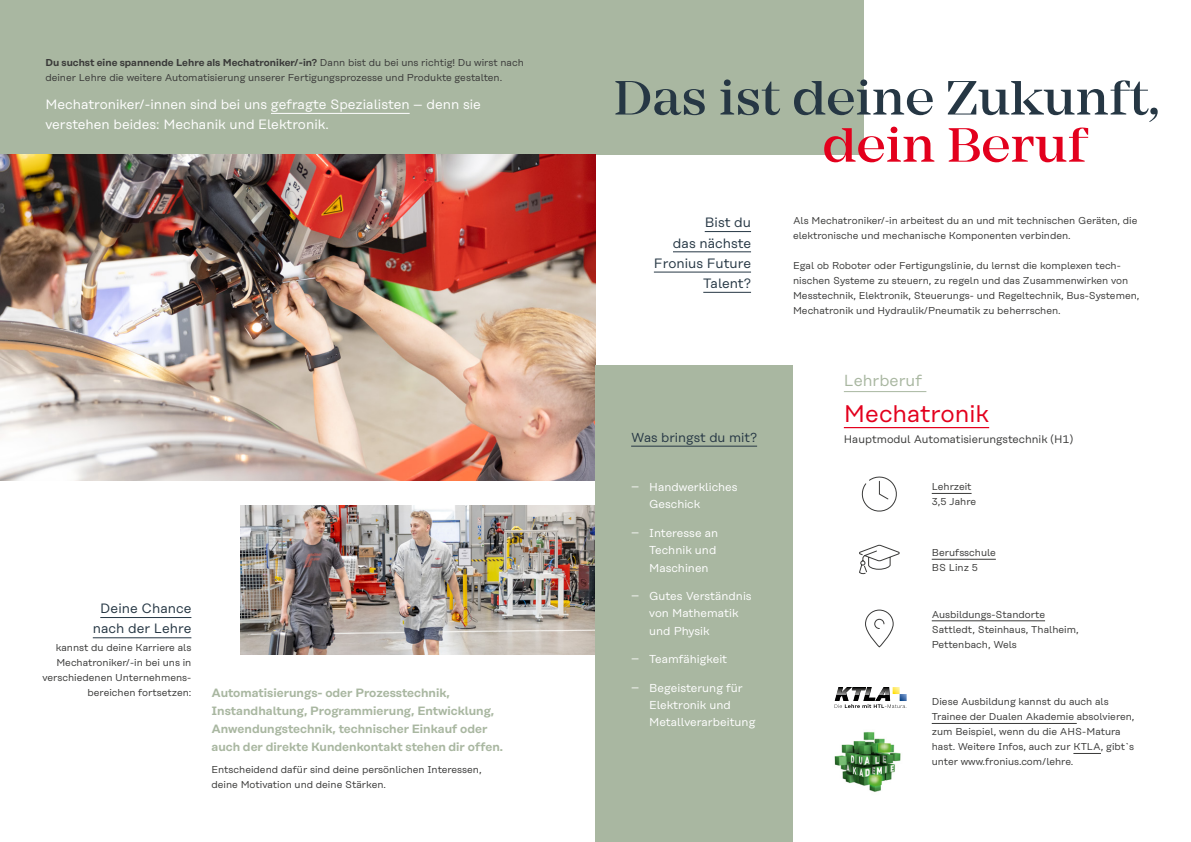
<style>
.page{position:relative;width:1191px;height:842px;background:#fff}
.page>*{position:absolute;margin:0;border:0;box-sizing:border-box;transform-origin:0 0}
.t1{font:500 50px "Mirador";color:#263744}
.t2{font:500 50px "Mirador";color:#e3001d}
.t3{font:24px "Rational Text";color:#e3001d}
.t4{font:16px "Rational Text";color:#a9b7a1}
.t5{font:13.5px/20.2px "Rational Text";color:#fff}
.t6{font:13.5px/20.2px "Rational Text";color:#263744;text-align:center}
.t7{font:13px "Rational Text";color:#263744}
.t8{font:600 12px/18px "Rational Text";color:#a9b7a1}
.t9{font:11.5px/17.2px "Rational Text";color:#fff}
.t10{font:11px "Rational Text";color:#3a3a39}
.t11{font:10px/15px "Rational Text";color:#3a3a39}
.t12{font:600 10px "Rational Display";color:#3a3a39}
.s1{font-family:"Rational Text";font-weight:400}
</style>
<div class="page">
<div style="left:0;top:0;width:864px;height:154px;background:#a9b7a1"></div>
<hr style="left:100px;top:617px;width:91px;height:1px;background:#263744">
<hr style="left:93px;top:637px;width:98px;height:1px;background:#263744">
<hr style="left:844px;top:391px;width:82px;height:1px;background:#a9b7a1">
<hr style="left:844px;top:427px;width:145px;height:1px;background:#e3001d">
<hr style="left:271px;top:113px;width:139px;height:1px;background:#fff">
<hr style="left:931px;top:723px;width:145px;height:1px;background:#3a3a39">
<svg style="left:1073px;top:753px;width:28px;height:1px"></svg>
<hr style="left:704px;top:231px;width:47px;height:1px;background:#263744">
<hr style="left:673px;top:251px;width:78px;height:1px;background:#263744">
<hr style="left:654px;top:272px;width:97px;height:1px;background:#263744">
<hr style="left:703px;top:292px;width:48px;height:1px;background:#263744">
<img style="left:240px;top:505px;width:355px;height:150px">
<img style="left:0;top:154px;width:595px;height:326px">
<img style="left:834px;top:732px;width:67px;height:60px">
<svg style="left:834px;top:687px;width:72px;height:21px"></svg>
<hr style="left:931px;top:493px;width:40px;height:1px;background:#3a3a39">
<svg style="left:861px;top:476px;width:36px;height:36px"></svg>
<hr style="left:931px;top:559px;width:64px;height:1px;background:#3a3a39">
<svg style="left:859px;top:544px;width:41px;height:31px"></svg>
<hr style="left:931px;top:620px;width:114px;height:1px;background:#3a3a39">
<svg style="left:865px;top:609px;width:29px;height:39px"></svg>
<div style="left:595px;top:366px;width:198px;height:476px;background:#a9b7a1"></div>
<hr style="left:631px;top:446px;width:126px;height:1px;background:#263744">
<p class="t12" style="left:45px;top:57px;width:480px">Du suchst eine spannende Lehre als Mechatroniker/-in? <span class="s1">Dann bist du bei uns richtig! Du wirst nach</span></p>
<p class="t11" style="left:45px;top:70px;width:458px">deiner Lehre die weitere Automatisierung unserer Fertigungsprozesse und Produkte gestalten.</p>
<h3 class="t5" style="left:45px;top:94px;width:437px">Mechatroniker/-innen sind bei uns gefragte Spezialisten – denn sie verstehen beides: Mechanik und Elektronik.</h3>
<h3 class="t6" style="left:93px;top:598px;width:100px">Deine Chance nach der Lehre</h3>
<p class="t11" style="left:42px;top:640px;width:150px;text-align:right">kannst du deine Karriere als<br>Mechatroniker/-in bei uns in verschiedenen Unternehmens&shy;bereichen fortsetzen:</p>
<p class="t8" style="left:211px;top:683px;width:293px">Automatisierungs- oder Prozesstechnik, Instandhaltung, Programmierung, Entwicklung, Anwendungstechnik, technischer Einkauf oder auch der direkte Kundenkontakt stehen dir offen.</p>
<p class="t11" style="left:211px;top:762px;width:272px">Entscheidend dafür sind deine persönlichen Interessen, deine Motivation und deine Stärken.</p>
<h1 class="t1" style="left:614px;top:69px;width:546px">Das ist deine Zukunft,</h1>
<h1 class="t2" style="left:822px;top:116px;width:267px">dein Beruf</h1>
<h3 class="t6" style="left:654px;top:212px;width:99px;text-align:right">Bist du<br>das nächste<br>Fronius Future<br>Talent?</h3>
<h3 class="t7" style="left:631px;top:430px;width:127px">Was bringst du mit?</h3>
<p class="t9" style="left:649px;top:478px;width:90px;text-indent:-18px">̛ Handwerkliches<br>Geschick</p>
<p class="t9" style="left:649px;top:524px;width:70px;text-indent:-18px">̛ Interesse an<br>Technik und<br>Maschinen</p>
<p class="t9" style="left:649px;top:587px;width:104px;text-indent:-18px">̛ Gutes Verständnis von Mathematik und Physik</p>
<p class="t9" style="left:631px;top:650px;width:98px">̛ Teamfähigkeit</p>
<p class="t9" style="left:649px;top:679px;width:108px;text-indent:-18px">̛ Begeisterung für<br>Elektronik und<br>Metallverarbeitung</p>
<p class="t11" style="left:793px;top:213px;width:346px">Als Mechatroniker/-in arbeitest du an und mit technischen Geräten, die elektronische und mechanische Komponenten verbinden.</p>
<p class="t11" style="left:793px;top:258px;width:348px">Egal ob Roboter oder Fertigungslinie, du lernst die komplexen tech&shy;nischen Systeme zu steuern, zu regeln und das Zusammenwirken von Messtechnik, Elektronik, Steuerungs- und Regeltechnik, Bus-Systemen, Mechatronik und Hydraulik/Pneumatik zu beherrschen.</p>
<h3 class="t4" style="left:844px;top:371px;width:80px">Lehrberuf</h3>
<h2 class="t3" style="left:844px;top:399px;width:147px">Mechatronik</h2>
<p class="t10" style="left:844px;top:432px;width:231px">Hauptmodul Automatisierungstechnik (H1)</p>
<p class="t11" style="left:931px;top:479px;width:46px">Lehrzeit<br>3,5 Jahre</p>
<p class="t11" style="left:931px;top:545px;width:66px">Berufsschule<br>BS Linz 5</p>
<p class="t11" style="left:931px;top:606px;width:148px">Ausbildungs-Standorte<br>Sattledt, Steinhaus, Thalheim,<br>Pettenbach, Wels</p>
<p class="t11" style="left:931px;top:694px;width:204px">Diese Ausbildung kannst du auch als Trainee der Dualen Akademie absolvieren, zum Beispiel, wenn du die AHS-Matura hast. Weitere Infos, auch zur KTLA, gibt`s unter www.fronius.com/lehre.</p>
</div>
